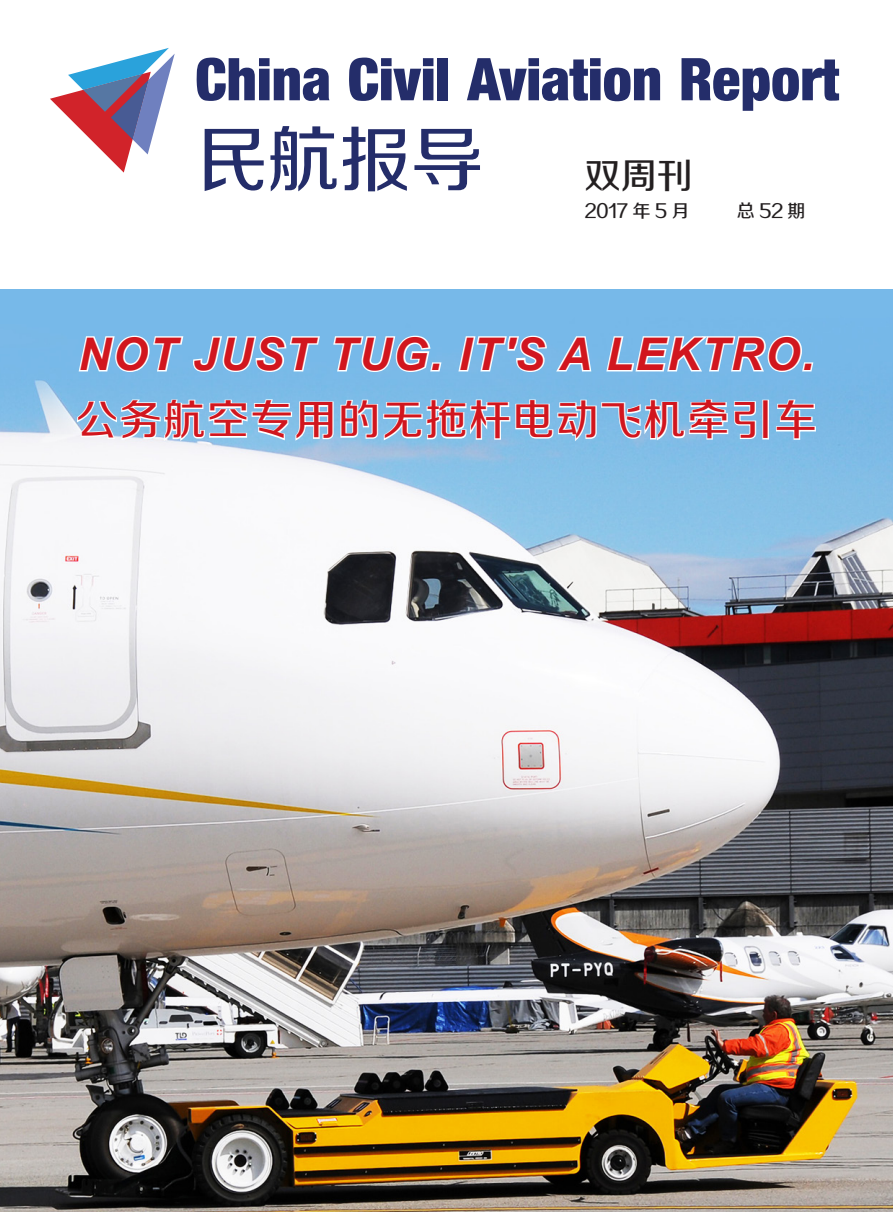
<style>
.page{position:relative;width:893px;height:1212px;background:#fff}
.page>*{position:absolute;margin:0;border:0;box-sizing:border-box;transform-origin:0 0}
.t1{font:72px "FZZZHUNHJW GB1 0";color:#242d6a}
.t2{font:58.5px "Basic Sans Heavy SF Bold";color:#242d6a}
.t3{font:italic 700 45px "Arial";letter-spacing:.04em;color:#d1161e}
.t4{font:42px "FZZZHUNHJW GB1 0";letter-spacing:.04em;color:#d1161e}
.t5{font:36px "FZZZHUNHJW GB1 0";color:#231f20}
.t6{font:18px "FZZZHUNHJW GB1 0";color:#231f20}
</style>
<div class="page">
<svg style="left:50px;top:48px;width:125px;height:125px"></svg>
<img style="left:0;top:289px;width:893px;height:923px">
<svg style="left:77px;top:334px;width:108px;height:40px"></svg>
<svg style="left:191px;top:334px;width:131px;height:40px"></svg>
<svg style="left:331px;top:334px;width:112px;height:40px"></svg>
<svg style="left:457px;top:334px;width:91px;height:40px"></svg>
<svg style="left:554px;top:335px;width:39px;height:38px"></svg>
<svg style="left:604px;top:334px;width:211px;height:40px"></svg>
<svg style="left:76px;top:398px;width:741px;height:46px"></svg>
<p class="t2" style="left:195px;top:47px;width:645px">China Civil Aviation Report</p>
<p class="t1" style="left:195px;top:120px;width:289px">民航报导</p>
<p class="t5" style="left:585px;top:156px;width:109px">双周刊</p>
<p class="t6" style="left:585px;top:201px;width:106px">2017 年 5 月</p>
<p class="t6" style="left:737px;top:201px;width:70px">总52期</p>
<p class="t3" style="left:78px;top:324px;width:738px">NOT JUST TUG. IT'S A LEKTRO.</p>
<p class="t4" style="left:76px;top:397px;width:742px">公务航空专用的无拖杆电动飞机牵引车</p>
</div>
